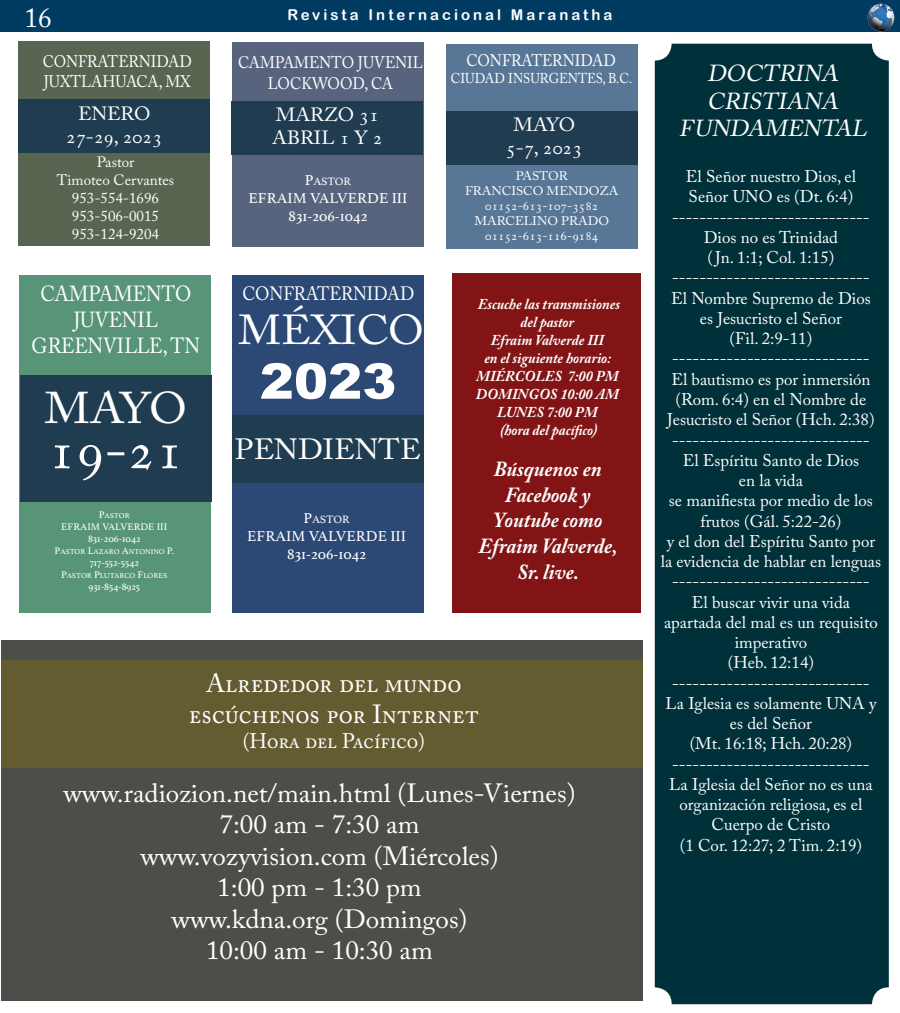
<style>
.page{position:relative;width:900px;height:1013px;background:#fff}
.page>*{position:absolute;margin:0;border:0;box-sizing:border-box;transform-origin:0 0}
.t1{font:54.12px "Adobe Caslon Pro";color:#fff;scale:1.04 1}
.t2{font:900 49.12px "Arial";color:#fff;scale:1.04 1}
.t3{font:44.12px "Adobe Caslon Pro";color:#fff;scale:1.04 1}
.t4{font:41.62px "Adobe Caslon Pro";color:#fff;scale:1.04 1}
.t5{font:29.12px "Adobe Caslon Pro";color:#fff;scale:1.04 1}
.t6{font:27.5px "Adobe Caslon Pro";color:#fff}
.t7{font:26.25px "Adobe Caslon Pro";color:#fff}
.t8{font:26.12px "Adobe Caslon Pro";color:#fff}
.t9{font:italic 23px "Adobe Caslon Pro";color:#fff}
.t10{font:21.75px "Adobe Caslon Pro";color:#fff;scale:.91 1}
.t11{font:italic 700 21.38px/25.6px "Adobe Caslon Pro";color:#fff;text-align:center;scale:.96 1}
.t12{font:21.12px "Adobe Caslon Pro";letter-spacing:-.005em;color:#fff}
.t13{font:19.25px "Adobe Caslon Pro";color:#fff;scale:.91 1}
.t14{font:19.12px "Adobe Caslon Pro";color:#fff;scale:1.04 1}
.t15{font:16.88px/20.2px "Adobe Caslon Pro";color:#fff;text-align:center}
.t16{font:16.75px "Adobe Caslon Pro";color:#fff;scale:.91 1}
.t17{font:italic 700 15px "Adobe Caslon Pro";color:#fff;scale:.96 1}
.t18{font:15px "Athelas";color:#fff;scale:1.04 1}
.t19{font:15px "Adobe Caslon Pro";color:#fff}
.t20{font:15px "Arial Rounded MT Bold";letter-spacing:.2em;color:#fff}
.t21{font:14.25px "Adobe Caslon Pro";color:#fff;scale:.91 1}
.t22{font:12.5px "Adobe Caslon Pro";color:#fff;scale:1.04 1}
.t23{font:11.25px "Athelas";letter-spacing:-.015em;color:#fff;scale:1.04 1}
.t24{font:10px "Athelas";color:#fff;scale:1.04 1}
.t25{font:7.5px "Athelas";letter-spacing:-.01em;color:#fff;scale:1.04 1}
.s1{font-size:10px}
.s2{font-size:15px}
</style>
<div class="page">
<div style="left:0;top:0;width:900px;height:32px;background:#003b62"></div>
<img style="left:867px;top:3px;width:28px;height:28px">
<div style="left:655px;top:44px;width:234px;height:960px;background:#00313a;border-radius:17px"></div>
<div style="left:19px;top:41px;width:191px;height:205px;background:#586550"></div>
<div style="left:19px;top:100px;width:191px;height:53px;background:#203c50"></div>
<div style="left:233px;top:42px;width:191px;height:205px;background:#58637e"></div>
<div style="left:232px;top:101px;width:191px;height:53px;background:#203c50"></div>
<div style="left:446px;top:44px;width:191px;height:204px;background:#587797"></div>
<div style="left:446px;top:111px;width:191px;height:54px;background:#203c50"></div>
<div style="left:1px;top:640px;width:642px;height:360px;background:#4b4e49"></div>
<div style="left:1px;top:660px;width:642px;height:108px;background:#635c31"></div>
<div style="left:452px;top:273px;width:188px;height:339px;background:#821416"></div>
<div style="left:20px;top:275px;width:191px;height:337px;background:#589477"></div>
<div style="left:20px;top:375px;width:191px;height:127px;background:#203c50"></div>
<div style="left:232px;top:275px;width:191px;height:337px;background:#2c4875"></div>
<div style="left:233px;top:415px;width:191px;height:67px;background:#203c50"></div>
<h3 class="t6" style="left:24px;top:1px;width:29px">16</h3>
<p class="t20" style="left:287px;top:6px;width:326px">Revista Internacional Maranatha</p>
<p class="t16" style="left:43px;top:52px;width:165px">CONFRATERNIDAD</p>
<p class="t16" style="left:44px;top:72px;width:163px">JUXTLAHUACA, MX</p>
<p class="t14" style="left:78px;top:102px;width:71px">ENERO</p>
<p class="t14" style="left:66px;top:125px;width:94px">27-29, 2023</p>
<p class="t19" style="left:97px;top:153px;width:39px">Pastor</p>
<p class="t19" style="left:57px;top:171px;width:119px">Timoteo Cervantes</p>
<p class="t19" style="left:72px;top:189px;width:89px">953-554-1696</p>
<p class="t19" style="left:72px;top:207px;width:89px">953-506-0015</p>
<p class="t19" style="left:72px;top:225px;width:89px">953-124-9204</p>
<p class="t10" style="left:41px;top:281px;width:167px">CAMPAMENTO</p>
<p class="t10" style="left:74px;top:307px;width:94px">JUVENIL</p>
<p class="t10" style="left:32px;top:333px;width:187px">GREENVILLE, TN</p>
<p class="t3" style="left:45px;top:382px;width:138px">MAYO</p>
<p class="t1" style="left:48px;top:418px;width:132px">19-21</p>
<p class="t25" style="left:99px;top:510px;width:31px"><span class="s1">P</span>ASTOR</p>
<p class="t24" style="left:61px;top:519px;width:103px">EFRAIM VALVERDE III</p>
<p class="t24" style="left:88px;top:531px;width:52px">831-206-1042</p>
<p class="t25" style="left:55px;top:546px;width:116px"><span class="s1">P</span>ASTOR <span class="s1">L</span>AZARO <span class="s1">A</span>NTONINO <span class="s1">P.</span></p>
<p class="t24" style="left:90px;top:555px;width:49px">717-552-5542</p>
<p class="t25" style="left:61px;top:570px;width:104px"><span class="s1">P</span>ASTOR <span class="s1">P</span>LUTARCO <span class="s1">F</span>LORES</p>
<p class="t24" style="left:88px;top:579px;width:51px">931-854-8925</p>
<p class="t16" style="left:238px;top:53px;width:205px">CAMPAMENTO JUVENIL</p>
<p class="t16" style="left:268px;top:73px;width:139px">LOCKWOOD, CA</p>
<p class="t14" style="left:276px;top:104px;width:101px">MARZO 31</p>
<p class="t14" style="left:272px;top:127px;width:108px">ABRIL 1 Y 2</p>
<p class="t23" style="left:305px;top:172px;width:46px"><span class="s2">P</span>ASTOR</p>
<p class="t18" style="left:249px;top:186px;width:154px">EFRAIM VALVERDE III</p>
<p class="t18" style="left:289px;top:204px;width:77px">831-206-1042</p>
<p class="t13" style="left:243px;top:282px;width:190px">CONFRATERNIDAD</p>
<p class="t4" style="left:238px;top:306px;width:180px">MÉXICO</p>
<p class="t2" style="left:260px;top:345px;width:133px">2023</p>
<p class="t5" style="left:235px;top:431px;width:181px">PENDIENTE</p>
<p class="t23" style="left:304px;top:510px;width:46px"><span class="s2">P</span>ASTOR</p>
<p class="t18" style="left:247px;top:524px;width:154px">EFRAIM VALVERDE III</p>
<p class="t18" style="left:287px;top:542px;width:77px">831-206-1042</p>
<p class="t16" style="left:467px;top:50px;width:165px">CONFRATERNIDAD</p>
<p class="t21" style="left:451px;top:70px;width:201px">CIUDAD INSURGENTES, B.C.</p>
<p class="t14" style="left:514px;top:114px;width:61px">MAYO</p>
<p class="t14" style="left:506px;top:137px;width:75px">5-7, 2023</p>
<p class="t22" style="left:516px;top:168px;width:52px">PASTOR</p>
<p class="t22" style="left:465px;top:183px;width:149px">FRANCISCO MENDOZA</p>
<p class="t22" style="left:485px;top:198px;width:110px">01152-613-107-3582</p>
<p class="t22" style="left:474px;top:213px;width:131px">MARCELINO PRADO</p>
<p class="t22" style="left:485px;top:228px;width:110px">01152-613-116-9184</p>
<p class="t17" style="left:478px;top:294px;width:150px">Escuche las transmisiones</p>
<p class="t17" style="left:521px;top:312px;width:57px">del pastor</p>
<p class="t17" style="left:491px;top:330px;width:119px">Efraim Valverde III</p>
<p class="t17" style="left:484px;top:348px;width:133px">en el siguiente horario:</p>
<p class="t17" style="left:476px;top:366px;width:150px">MIÉRCOLES 7:00 PM</p>
<p class="t17" style="left:476px;top:384px;width:150px">DOMINGOS 10:00 AM</p>
<p class="t17" style="left:497px;top:402px;width:106px">LUNES 7:00 PM</p>
<p class="t17" style="left:500px;top:420px;width:103px">(hora del pacífico)</p>
<p class="t11" style="left:479px;top:455px;width:146px">Búsquenos en<br>Facebook y<br>Youtube como<br>Efraim Valverde,<br>Sr. live.</p>
<p class="t8" style="left:206px;top:667px;width:257px">Alrededor del mundo</p>
<p class="t8" style="left:189px;top:698px;width:292px">escúchenos por Internet</p>
<p class="t12" style="left:243px;top:728px;width:184px">(Hora del Pacífico)</p>
<p class="t7" style="left:63px;top:777px;width:514px">www.radiozion.net/main.html (Lunes-Viernes)</p>
<p class="t7" style="left:220px;top:808px;width:201px">7:00 am - 7:30 am</p>
<p class="t7" style="left:140px;top:840px;width:360px">www.vozyvision.com (Miércoles)</p>
<p class="t7" style="left:217px;top:871px;width:206px">1:00 pm - 1:30 pm</p>
<p class="t7" style="left:171px;top:903px;width:298px">www.kdna.org (Domingos)</p>
<p class="t7" style="left:206px;top:934px;width:228px">10:00 am - 10:30 am</p>
<p class="t9" style="left:707px;top:60px;width:140px">DOCTRINA</p>
<p class="t9" style="left:707px;top:87px;width:140px">CRISTIANA</p>
<p class="t9" style="left:679px;top:115px;width:196px">FUNDAMENTAL</p>
<p class="t15" style="left:686px;top:166px;width:172px">El Señor nuestro Dios, el</p>
<p class="t15" style="left:689px;top:186px;width:166px">Señor UNO es (Dt. 6:4)</p>
<p class="t15" style="left:672px;top:207px;width:199px">-----------------------------</p>
<p class="t15" style="left:704px;top:227px;width:136px">Dios no es Trinidad</p>
<p class="t15" style="left:708px;top:247px;width:128px">( Jn. 1:1; Col. 1:15)</p>
<p class="t15" style="left:672px;top:267px;width:199px">-----------------------------</p>
<p class="t15" style="left:671px;top:288px;width:201px">El Nombre Supremo de Dios</p>
<p class="t15" style="left:700px;top:308px;width:143px">es Jesucristo el Señor</p>
<p class="t15" style="left:730px;top:328px;width:84px">(Fil. 2:9-11)</p>
<p class="t15" style="left:672px;top:348px;width:199px">-----------------------------</p>
<p class="t15" style="left:671px;top:369px;width:201px">El bautismo es por inmersión</p>
<p class="t15" style="left:676px;top:389px;width:192px">(Rom. 6:4) en el Nombre de</p>
<p class="t15" style="left:667px;top:409px;width:209px">Jesucristo el Señor (Hch. 2:38)</p>
<p class="t15" style="left:672px;top:429px;width:199px">-----------------------------</p>
<p class="t15" style="left:683px;top:450px;width:178px">El Espíritu Santo de Dios</p>
<p class="t15" style="left:739px;top:470px;width:66px">en la vida</p>
<p class="t15" style="left:669px;top:490px;width:205px">se manifiesta por medio de los frutos (Gál. 5:22-26)</p>
<p class="t15" style="left:661px;top:531px;width:222px">y el don del Espíritu Santo por la evidencia de hablar en lenguas</p>
<p class="t15" style="left:672px;top:571px;width:199px">-----------------------------</p>
<p class="t15" style="left:664px;top:591px;width:215px">El buscar vivir una vida apartada del mal es un requisito imperativo</p>
<p class="t15" style="left:728px;top:652px;width:88px">(Heb. 12:14)</p>
<p class="t15" style="left:672px;top:672px;width:199px">-----------------------------</p>
<p class="t15" style="left:666px;top:693px;width:212px">La Iglesia es solamente UNA y es del Señor</p>
<p class="t15" style="left:690px;top:733px;width:164px">(Mt. 16:18; Hch. 20:28)</p>
<p class="t15" style="left:672px;top:753px;width:199px">-----------------------------</p>
<p class="t15" style="left:669px;top:774px;width:205px">La Iglesia del Señor no es una organización religiosa, es el</p>
<p class="t15" style="left:712px;top:814px;width:120px">Cuerpo de Cristo</p>
<p class="t15" style="left:680px;top:834px;width:184px">(1 Cor. 12:27; 2 Tim. 2:19)</p>
</div>
